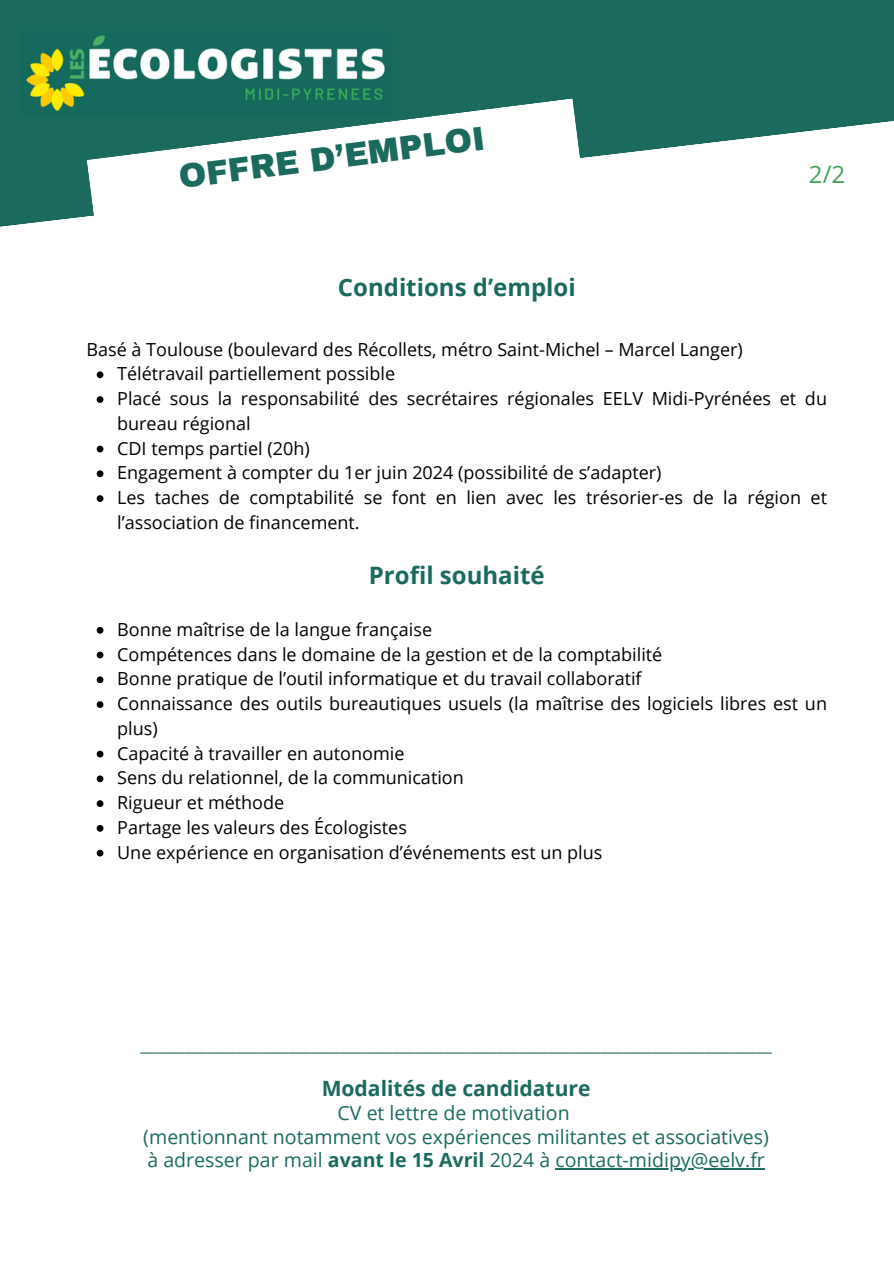
<style>
.page{position:relative;width:894px;height:1264px;background:#fff}
.page>*{position:absolute;margin:0;border:0;box-sizing:border-box;transform-origin:0 0}
.t1{font:900 33px "Archivo";color:#1b6a5e}
.t2{font:700 24px "Open Sans";color:#1b6a5e}
.t3{font:24px "Open Sans";color:#41a45a}
.t4{font:700 21px "Open Sans";color:#1b6a5e}
.t5{font:19.5px/23.7px "Open Sans";color:#1b6a5e;text-align:center}
.t6{font:18px/24.8px "Open Sans";color:#000}
.t7{font:16.5px "Open Sans";color:#1b6a5e}
.s1{font-weight:700}
</style>
<div class="page">
<svg style="left:0;top:0;width:893px;height:227px;fill:#1b6a5e"></svg>
<svg style="left:87px;top:98px;width:493px;height:125px"></svg>
<svg style="left:97px;top:371px;width:6px;height:7px"></svg>
<svg style="left:97px;top:396px;width:6px;height:7px"></svg>
<svg style="left:97px;top:445px;width:6px;height:7px"></svg>
<svg style="left:97px;top:470px;width:6px;height:7px"></svg>
<svg style="left:97px;top:495px;width:6px;height:7px"></svg>
<svg style="left:97px;top:627px;width:6px;height:6px"></svg>
<svg style="left:97px;top:651px;width:6px;height:7px"></svg>
<svg style="left:97px;top:676px;width:6px;height:7px"></svg>
<svg style="left:97px;top:701px;width:6px;height:7px"></svg>
<svg style="left:97px;top:750px;width:6px;height:7px"></svg>
<svg style="left:97px;top:775px;width:6px;height:7px"></svg>
<svg style="left:97px;top:800px;width:6px;height:7px"></svg>
<svg style="left:97px;top:825px;width:6px;height:6px"></svg>
<svg style="left:97px;top:849px;width:6px;height:7px"></svg>
<img style="left:19px;top:31px;width:372px;height:85px">
<hr style="left:555px;top:1168px;width:209px;height:1px;background:#1b6a5e">
<p class="t1" style="left:177px;top:159px;width:309px;rotate:-7deg">OFFRE D’EMPLOI</p>
<h2 class="t3" style="left:808px;top:157px;width:38px">2/2</h2>
<p class="t2" style="left:338px;top:270px;width:239px">Conditions d’emploi</p>
<h1 class="t6" style="left:86px;top:336px;width:657px">Basé à Toulouse (boulevard des Récollets, métro Saint-Michel – Marcel Langer)</h1>
<h3 class="t6" style="left:117px;top:361px;width:279px">Télétravail partiellement possible</h3>
<h2 class="t6" style="left:117px;top:386px;width:711px">Placé sous la responsabilité des secrétaires régionales EELV Midi-Pyrénées et du bureau régional</h2>
<h4 class="t6" style="left:117px;top:435px;width:194px">CDI temps partiel (20h)</h4>
<p class="t6" style="left:117px;top:460px;width:545px">Engagement à compter du 1er juin 2024 (possibilité de s’adapter)</p>
<p class="t6" style="left:117px;top:485px;width:711px">Les taches de comptabilité se font en lien avec les trésorier-es de la région et l’association de financement.</p>
<p class="t2" style="left:369px;top:558px;width:177px">Profil souhaité</p>
<p class="t6" style="left:117px;top:616px;width:316px">Bonne maîtrise de la langue française</p>
<p class="t6" style="left:117px;top:641px;width:546px">Compétences dans le domaine de la gestion et de la comptabilité</p>
<h2 class="t6" style="left:117px;top:666px;width:526px">Bonne pratique de l’outil informatique et du travail collaboratif</h2>
<p class="t6" style="left:117px;top:690px;width:711px">Connaissance des outils bureautiques usuels (la maîtrise des logiciels libres est un plus)</p>
<p class="t6" style="left:117px;top:740px;width:289px">Capacité à travailler en autonomie</p>
<p class="t6" style="left:117px;top:765px;width:348px">Sens du relationnel, de la communication</p>
<p class="t6" style="left:117px;top:789px;width:169px">Rigueur et méthode</p>
<p class="t6" style="left:117px;top:814px;width:291px">Partage les valeurs des Écologistes</p>
<p class="t6" style="left:117px;top:839px;width:486px">Une expérience en organisation d’événements est un plus</p>
<p class="t7" style="left:140px;top:1033px;width:632px">_____________________________________________________________________________________</p>
<p class="t4" style="left:321px;top:1073px;width:270px">Modalités de candidature</p>
<p class="t5" style="left:143px;top:1100px;width:627px">CV et lettre de motivation<br>(mentionnant notamment vos expériences militantes et associatives) à adresser par mail <span class="s1">avant le 15 Avril</span> 2024 à contact-midipy@eelv.fr</p>
</div>
